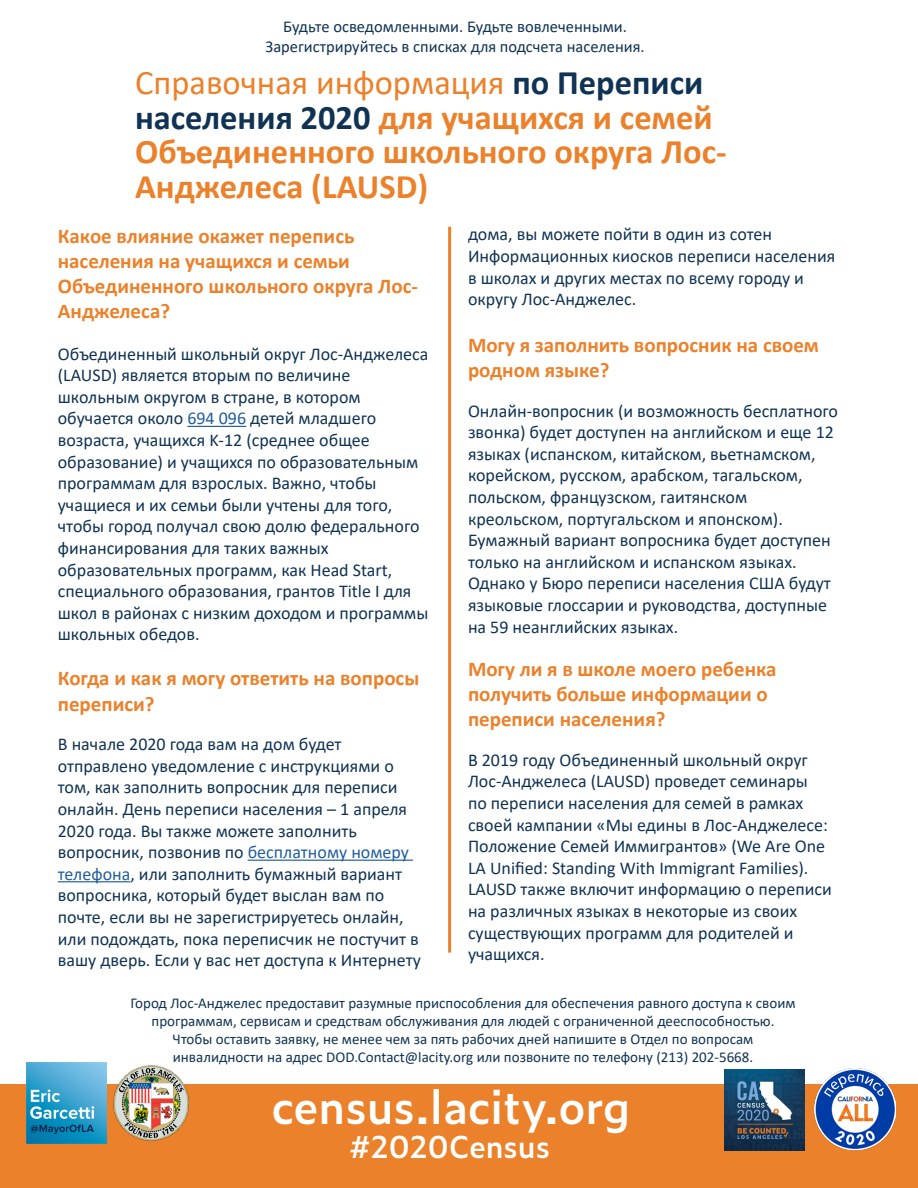
<style>
.page{position:relative;width:918px;height:1188px;background:#fff}
.page>*{position:absolute;margin:0;border:0;box-sizing:border-box;transform-origin:0 0}
.t1{font:600 45px "Zeitung Pro";color:#fff}
.t2{font:700 34.5px/34.5px "Calibri";color:#eb812a}
.t3{font:600 30px "Zeitung Pro";color:#fff}
.t4{font:700 21px/25.2px "Calibri";color:#eb812a}
.t5{font:18px/21.6px "Calibri";color:#103353}
.t6{font:16.5px/19.8px "Calibri";color:#103353;text-align:center}
.t7{font:15px/18px "Calibri";color:#103353;text-align:center}
.s1{font-weight:400}
.s2{color:#103353}
.s3{color:#215e9e}
</style>
<div class="page">
<div style="left:0;top:1085px;width:918px;height:103px;background:#eb812a"></div>
<hr style="left:448px;top:227px;width:3px;height:726px;background:#eb812a">
<hr style="left:187px;top:426px;width:59px;height:1px;background:#215e9e">
<hr style="left:248px;top:860px;width:165px;height:1px;background:#215e9e">
<hr style="left:58px;top:881px;width:72px;height:1px;background:#215e9e">
<img style="left:26px;top:1062px;width:81px;height:81px">
<img style="left:110px;top:1065px;width:79px;height:76px">
<img style="left:725px;top:1070px;width:80px;height:80px">
<img style="left:814px;top:1069px;width:81px;height:81px">
<p class="t6" style="left:266px;top:16px;width:381px">Будьте осведомленными. Будьте вовлеченными.<br>Зарегистрируйтесь в списках для подсчета населения.</p>
<h2 class="t2" style="left:135px;top:65px;width:593px"><span class="s1">Справочная информация</span> <span class="s2">по Переписи населения 2020</span> для учащихся и семей<br>Объединенного школьного округа Лос-<br>Анджелеса (LAUSD)</h2>
<p class="t5" style="left:468px;top:223px;width:369px">дома, вы можете пойти в один из сотен Информационных киосков переписи населения в школах и других местах по всему городу и округу Лос-Анджелес.</p>
<p class="t4" style="left:468px;top:332px;width:352px">Могу я заполнить вопросник на своем родном языке?</p>
<p class="t5" style="left:468px;top:399px;width:372px">Онлайн-вопросник (и возможность бесплатного звонка) будет доступен на английском и еще 12 языках (испанском, китайском, вьетнамском, корейском, русском, арабском, тагальском, польском, французском, гаитянском креольском, португальском и японском).<br>Бумажный вариант вопросника будет доступен только на английском и испанском языках.<br>Однако у Бюро переписи населения США будут языковые глоссарии и руководства, доступные на 59 неанглийских языках.</p>
<p class="t4" style="left:468px;top:656px;width:310px">Могу ли я в школе моего ребенка получить больше информации о переписи населения?</p>
<p class="t5" style="left:468px;top:749px;width:365px">В 2019 году Объединенный школьный округ Лос-Анджелеса (LAUSD) проведет семинары<br>по переписи населения для семей в рамках своей кампании «Мы едины в Лос-Анджелесе:<br>Положение Семей Иммигрантов» (We Are One LA Unified: Standing With Immigrant Families).<br>LAUSD также включит информацию о переписи на различных языках в некоторые из своих существующих программ для родителей и учащихся.</p>
<p class="t4" style="left:58px;top:223px;width:362px">Какое влияние окажет перепись населения на учащихся и семьи<br>Объединенного школьного округа Лос-<br>Анджелеса?</p>
<p class="t5" style="left:58px;top:342px;width:372px">Объединенный школьный округ Лос-Анджелеса (LAUSD) является вторым по величине школьным округом в стране, в котором обучается около <span class="s3">694 096</span> детей младшего возраста, учащихся K-12 (среднее общее образование) и учащихся по образовательным программам для взрослых. Важно, чтобы учащиеся и их семьи были учтены для того, чтобы город получал свою долю федерального финансирования для таких важных образовательных программ, как Head Start, специального образования, грантов Title I для школ в районах с низким доходом и программы школьных обедов.</p>
<p class="t4" style="left:58px;top:666px;width:363px">Когда и как я могу ответить на вопросы переписи?</p>
<p class="t5" style="left:58px;top:733px;width:365px">В начале 2020 года вам на дом будет отправлено уведомление с инструкциями о том, как заполнить вопросник для переписи онлайн. День переписи населения – 1 апреля 2020 года. Вы также можете заполнить вопросник, позвонив по <span class="s3">бесплатному номеру телефона</span>, или заполнить бумажный вариант вопросника, который будет выслан вам по почте, если вы не зарегистрируетесь онлайн, или подождать, пока переписчик не постучит в вашу дверь. Если у вас нет доступа к Интернету</p>
<p class="t7" style="left:130px;top:994px;width:667px">Город Лос-Анджелес предоставит разумные приспособления для обеспечения равного доступа к своим программам, сервисам и средствам обслуживания для людей с ограниченной дееспособностью.<br>Чтобы оставить заявку, не менее чем за пять рабочих дней напишите в Отдел по вопросам инвалидности на адрес DOD.Contact@lacity.org или позвоните по телефону (213) 202-5668.</p>
<h1 class="t1" style="left:272px;top:1073px;width:360px">census.lacity.org</h1>
<h3 class="t3" style="left:349px;top:1124px;width:202px">#2020Census</h3>
</div>
